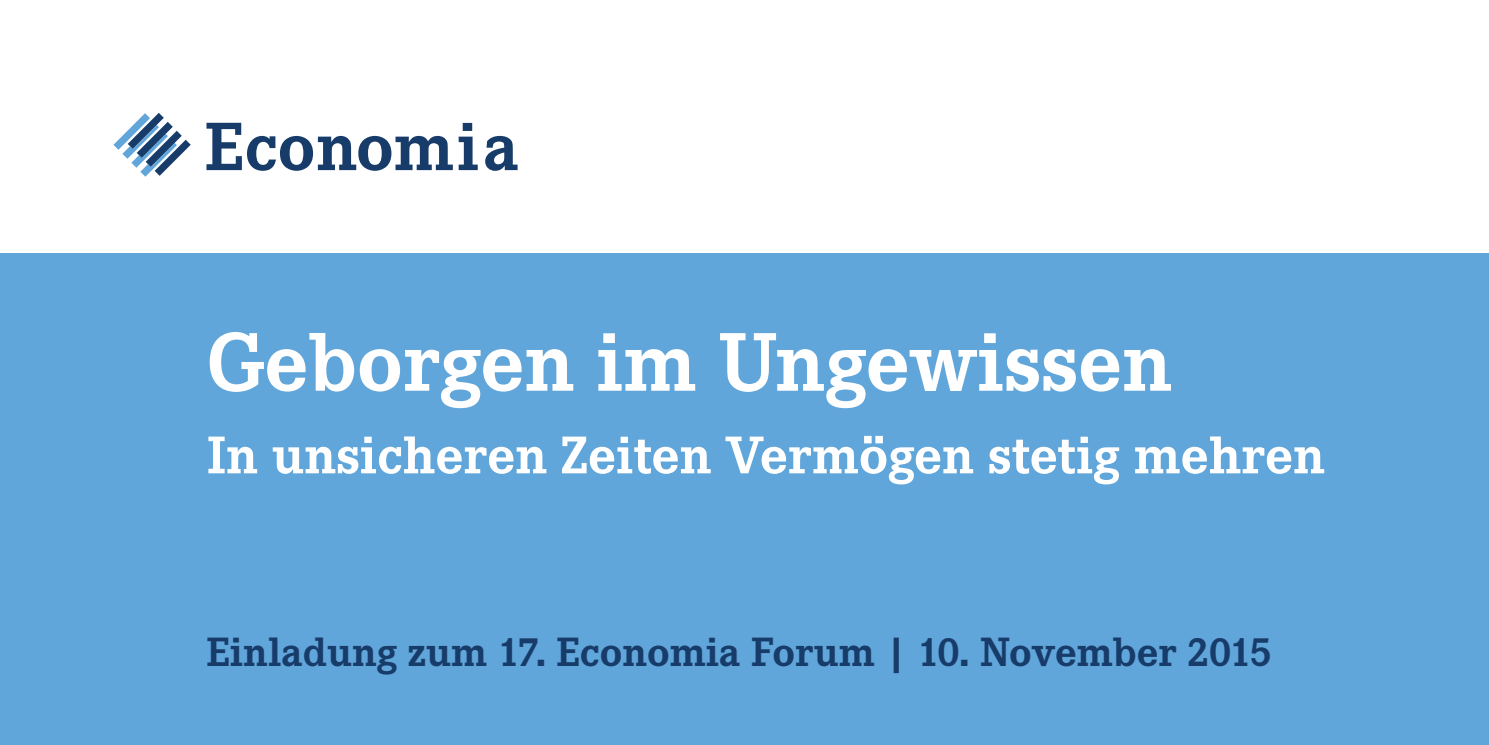
<style>
.page{position:relative;width:1489px;height:745px;background:#fff}
.page>*{position:absolute;margin:0;border:0;box-sizing:border-box;transform-origin:0 0}
.t1{font:700 86.25px "Corporate E";color:#fff}
.t2{font:700 71px "Corporate E";letter-spacing:.01em;color:#183c6a}
.t3{font:700 55px "Corporate E";color:#fff}
.t4{font:700 42.5px "Corporate E";color:#183c6a}
</style>
<div class="page">
<div style="left:0;top:253px;width:1488px;height:491px;background:#61a6da"></div>
<svg style="left:113px;top:113px;width:78px;height:64px"></svg>
<h2 class="t2" style="left:205px;top:106px;width:316px">Economia</h2>
<h1 class="t1" style="left:207px;top:313px;width:966px">Geborgen im Ungewissen</h1>
<p class="t3" style="left:207px;top:423px;width:1119px">In unsicheren Zeiten Vermögen stetig mehren</p>
<p class="t4" style="left:206px;top:627px;width:1066px">Einladung zum 17. Economia Forum | 10. November 2015</p>
</div>
